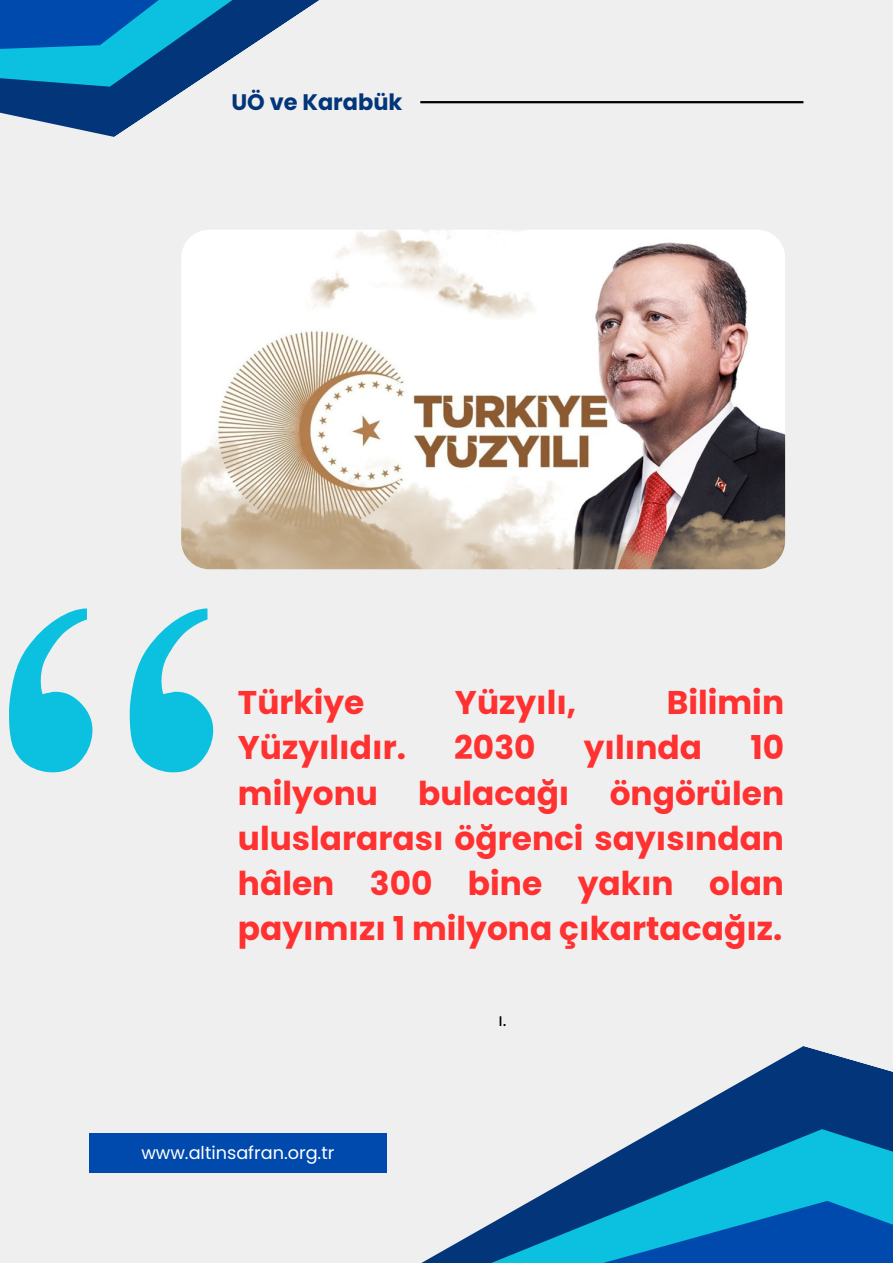
<style>
.page{position:relative;width:893px;height:1264px;background:#fff}
.page>*{position:absolute;margin:0;border:0;box-sizing:border-box;transform-origin:0 0}
.t1{font:778.35px "Millenia";color:#0cc0df}
.t2{font:700 32.85px/45.2px "Poppins";color:#ff3131;text-align:justify}
.t3{font:700 22.5px "Poppins";color:#023579}
.t4{font:17.7px "Poppins";color:#fff}
.t5{font:17.7px "Poppins";color:#000}
</style>
<div class="page">
<div style="left:0;top:0;width:892px;height:1262px;background:#efefef"></div>
<svg style="left:386px;top:1059px;width:506px;height:203px"></svg>
<svg style="left:0;top:0;width:483px;height:137px"></svg>
<div style="left:89px;top:1133px;width:297px;height:40px;background:#004aad"></div>
<hr style="left:420px;top:101px;width:383px;height:2px;background:#000">
<img style="left:181px;top:230px;width:604px;height:339px;border-radius:28px">
<p class="t3" style="left:231px;top:86px;width:172px">UÖ ve Karabük</p>
<p class="t1" style="left:9px;top:326px;width:205px">"</p>
<p class="t2" style="left:238px;top:680px;width:128px">Türkiye</p>
<p class="t2" style="left:455px;top:680px;width:123px">Yüzyılı,</p>
<p class="t2" style="left:666px;top:680px;width:119px">Bilimin</p>
<p class="t2" style="left:238px;top:725px;width:169px">Yüzyılıdır.</p>
<p class="t2" style="left:454px;top:725px;width:83px">2030</p>
<p class="t2" style="left:584px;top:725px;width:120px">yılında</p>
<p class="t2" style="left:238px;top:725px;width:547px;text-indent:512px">10 milyonu bulacağı öngörülen uluslararası öğrenci sayısından hâlen 300 bine yakın olan payımızı 1 milyona çıkartacağız.</p>
<p class="t5" style="left:498px;top:1007px;width:10px">ı.</p>
<p class="t4" style="left:141px;top:1140px;width:194px">www.altinsafran.org.tr</p>
</div>
